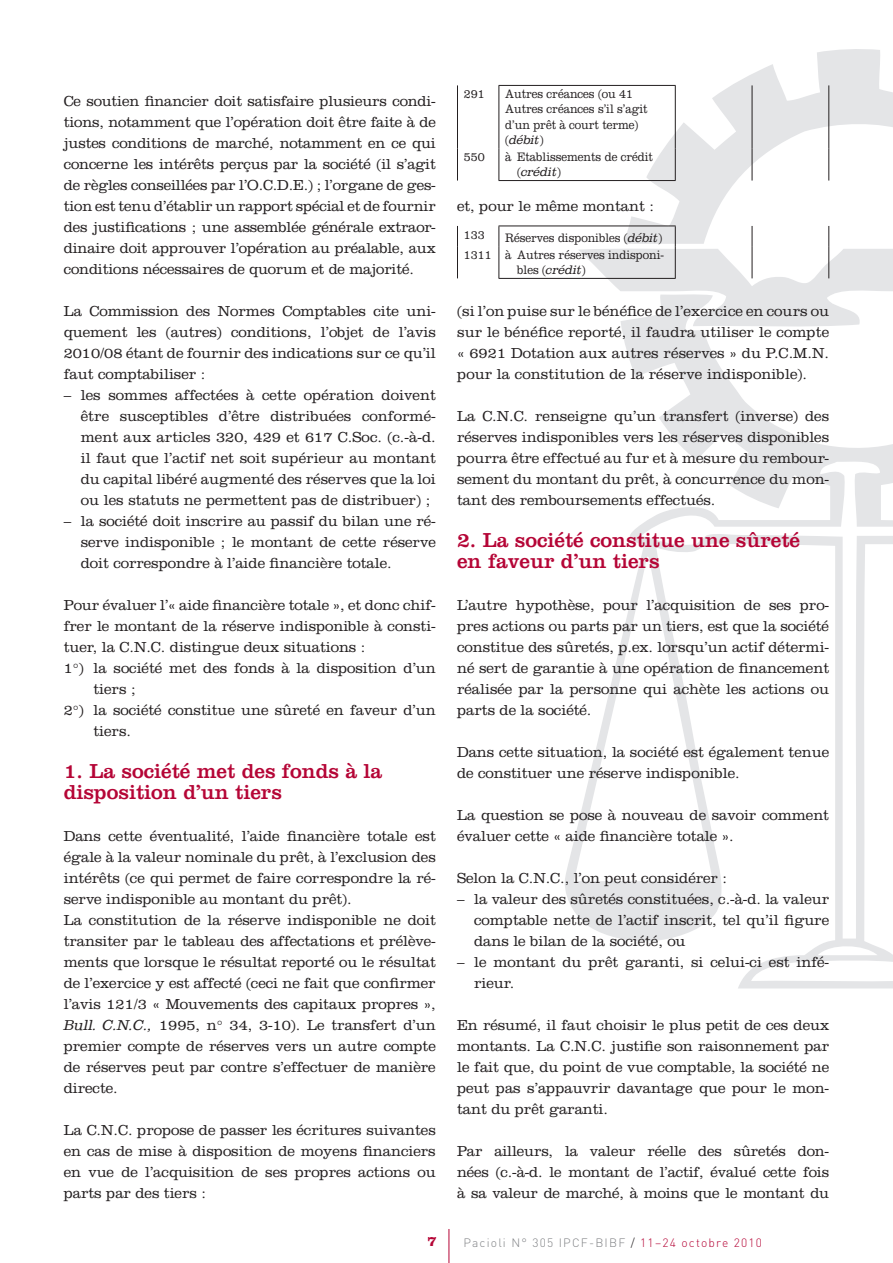
<style>
.page{position:relative;width:893px;height:1263px;background:#fff}
.page>*{position:absolute;margin:0;border:0;box-sizing:border-box;transform-origin:0 0}
.Titel_1{font:21px/21px "Clarendon LT Std";color:#b50536}
.Body_W{font:300 15px/21px "Clarendon LT Std";letter-spacing:-.005em;color:#231f20;text-align:justify}
.Body_Ind1{font:300 15px/21px "Clarendon LT Std";letter-spacing:-.005em;color:#231f20;text-align:justify}
.Body{font:300 15px/21px "Clarendon LT Std";letter-spacing:-.005em;color:#231f20;text-align:justify}
.t1{font:700 14.85px "Clarendon LT Std";color:#b50536}
.Journaalpost{font:300 12.75px/15.3px "Clarendon LT Std";letter-spacing:-.005em;color:#231f20;scale:.9 1}
.t2{font:300 12px "DIN";letter-spacing:.1em;color:#808285}
.s1{font-family:"Clarendon Std";font-style:italic}
.s2{color:#231f20}
.s3{color:#b50536}
</style>
<div class="page">
<svg style="left:565px;top:49px;width:328px;height:939px"></svg>
<hr style="left:449px;top:1229px;width:1px;height:34px;background:#b50536">
<hr style="left:752px;top:85px;width:1px;height:63px;background:#231f20">
<hr style="left:752px;top:148px;width:1px;height:33px;background:#231f20">
<hr style="left:457px;top:85px;width:1px;height:63px;background:#231f20">
<hr style="left:828px;top:85px;width:1px;height:63px;background:#231f20">
<hr style="left:457px;top:148px;width:1px;height:33px;background:#231f20">
<hr style="left:828px;top:148px;width:1px;height:33px;background:#231f20">
<hr style="left:498px;top:85px;width:178px;height:1px;background:#231f20">
<hr style="left:498px;top:86px;width:1px;height:62px;background:#231f20">
<hr style="left:675px;top:86px;width:1px;height:62px;background:#231f20">
<hr style="left:498px;top:148px;width:1px;height:32px;background:#231f20">
<hr style="left:675px;top:148px;width:1px;height:32px;background:#231f20">
<hr style="left:498px;top:180px;width:178px;height:1px;background:#231f20">
<svg style="left:457px;top:226px;width:1px;height:20px"></svg>
<hr style="left:457px;top:246px;width:1px;height:32px;background:#231f20">
<hr style="left:498px;top:226px;width:178px;height:1px;background:#231f20">
<svg style="left:498px;top:226px;width:1px;height:20px"></svg>
<svg style="left:578px;top:226px;width:315px;height:102px"></svg>
<hr style="left:498px;top:246px;width:1px;height:32px;background:#231f20">
<hr style="left:675px;top:246px;width:1px;height:32px;background:#231f20">
<hr style="left:498px;top:278px;width:178px;height:1px;background:#231f20">
<p class="Body_W" style="left:64px;top:91px;width:374px">Ce soutien financier doit satisfaire plusieurs condi&shy;tions, notamment que l’opération doit être faite à de justes conditions de marché, notamment en ce qui concerne les intérêts perçus par la société (il s’agit de règles conseillées par l’O.C.D.E.) ; l’organe de ges&shy;tion est tenu d’établir un rapport spécial et de fournir des justifications ; une assemblée générale extraor&shy;dinaire doit approuver l’opération au préalable, aux conditions nécessaires de quorum et de majorité.</p>
<p class="Body_W" style="left:64px;top:301px;width:374px">La Commission des Normes Comptables cite uni&shy;quement les (autres) conditions, l’objet de l’avis 2010/08 étant de fournir des indications sur ce qu’il faut comptabiliser :</p>
<p class="Body_Ind1" style="left:81px;top:385px;width:357px;text-indent:-17px">– les sommes affectées à cette opération doivent être susceptibles d’être distribuées conformé&shy;ment aux articles 320, 429 et 617 C.Soc. (c.-à-d. il faut que l’actif net soit supérieur au montant du capital libéré augmenté des réserves que la loi ou les statuts ne permettent pas de distribuer) ;</p>
<p class="Body_Ind1" style="left:81px;top:511px;width:357px;text-indent:-17px">– la société doit inscrire au passif du bilan une ré&shy;serve indisponible ; le montant de cette réserve doit correspondre à l’aide financière totale.</p>
<p class="Body_W" style="left:64px;top:595px;width:374px">Pour évaluer l’« aide financière totale », et donc chif&shy;frer le montant de la réserve indisponible à consti&shy;tuer, la C.N.C. distingue deux situations :</p>
<p class="Body_Ind1" style="left:94px;top:658px;width:344px;text-indent:-30px">1°) la société met des fonds à la disposition d’un tiers ;</p>
<p class="Body_Ind1" style="left:94px;top:700px;width:344px;text-indent:-30px">2°) la société constitue une sûreté en faveur d’un tiers.</p>
<p class="Titel_1" style="left:64px;top:761px;width:320px">1. La société met des fonds à la disposition d’un tiers</p>
<p class="Body_W" style="left:64px;top:826px;width:374px">Dans cette éventualité, l’aide financière totale est égale à la valeur nominale du prêt, à l’exclusion des intérêts (ce qui permet de faire correspondre la ré&shy;serve indisponible au montant du prêt).</p>
<p class="Body" style="left:64px;top:910px;width:374px">La constitution de la réserve indisponible ne doit transiter par le tableau des affectations et prélève&shy;ments que lorsque le résultat reporté ou le résultat de l’exercice y est affecté (ceci ne fait que confirmer l’avis 121/3 « Mouvements des capitaux propres », <span class="s1">Bull. C.N.C.,</span> 1995, n° 34, 3-10). Le transfert d’un premier compte de réserves vers un autre compte de réserves peut par contre s’effectuer de manière directe.</p>
<p class="Body_W" style="left:64px;top:1120px;width:374px">La C.N.C. propose de passer les écritures suivantes en cas de mise à disposition de moyens financiers en vue de l’acquisition de ses propres actions ou parts par des tiers :</p>
<p class="Journaalpost" style="left:464px;top:86px;width:25px">291</p>
<p class="Journaalpost" style="left:505px;top:86px;width:160px">Autres créances (ou 41<br>Autres créances s’il s’agit d’un prêt à court terme) (<span class="s1">débit</span>)</p>
<p class="Journaalpost" style="left:464px;top:149px;width:25px">550</p>
<p class="Journaalpost" style="left:517px;top:149px;width:152px;text-indent:-12px">à Etablissements de crédit (<span class="s1">crédit</span>)</p>
<p class="Body_W" style="left:457px;top:196px;width:198px">et, pour le même montant :</p>
<p class="Journaalpost" style="left:464px;top:227px;width:25px">133</p>
<p class="Journaalpost" style="left:505px;top:230px;width:176px">Réserves disponibles (<span class="s1">débit</span>)</p>
<p class="Journaalpost" style="left:464px;top:247px;width:32px">1311</p>
<p class="Journaalpost" style="left:517px;top:247px;width:165px;text-indent:-12px">à Autres réserves indisponi&shy;bles (<span class="s1">crédit</span>)</p>
<p class="Body_W" style="left:457px;top:301px;width:374px">(si l’on puise sur le bénéfice de l’exercice en cours ou sur le bénéfice reporté, il faudra utiliser le compte « 6921 Dotation aux autres réserves » du P.C.M.N. pour la constitution de la réserve indisponible).</p>
<p class="Body_W" style="left:457px;top:406px;width:374px">La C.N.C. renseigne qu’un transfert (inverse) des réserves indisponibles vers les réserves disponibles pourra être effectué au fur et à mesure du rembour&shy;sement du montant du prêt, à concurrence du mon&shy;tant des remboursements effectués.</p>
<p class="Titel_1" style="left:457px;top:530px;width:344px">2. La société constitue une sûreté en faveur d’un tiers</p>
<p class="Body_W" style="left:457px;top:595px;width:374px">L’autre hypothèse, pour l’acquisition de ses pro&shy;pres actions ou parts par un tiers, est que la société constitue des sûretés, p.ex. lorsqu’un actif détermi&shy;né sert de garantie à une opération de financement réalisée par la personne qui achète les actions ou parts de la société.</p>
<p class="Body_W" style="left:457px;top:742px;width:374px">Dans cette situation, la société est également tenue de constituer une réserve indisponible.</p>
<p class="Body_W" style="left:457px;top:805px;width:374px">La question se pose à nouveau de savoir comment évaluer cette « aide financière totale ».</p>
<p class="Body_W" style="left:457px;top:868px;width:271px">Selon la C.N.C., l’on peut considérer :</p>
<p class="Body_Ind1" style="left:474px;top:889px;width:357px;text-indent:-17px">– la valeur des sûretés constituées, c.-à-d. la valeur comptable nette de l’actif inscrit, tel qu’il figure dans le bilan de la société, ou</p>
<p class="Body_Ind1" style="left:474px;top:952px;width:357px;text-indent:-17px">– le montant du prêt garanti, si celui-ci est infé&shy;rieur.</p>
<p class="Body_W" style="left:457px;top:1015px;width:374px">En résumé, il faut choisir le plus petit de ces deux montants. La C.N.C. justifie son raisonnement par le fait que, du point de vue comptable, la société ne peut pas s’appauvrir davantage que pour le mon&shy;tant du prêt garanti.</p>
<p class="Body_W" style="left:457px;top:1141px;width:374px">Par ailleurs, la valeur réelle des sûretés don&shy;nées (c.-à-d. le montant de l’actif, évalué cette fois à sa valeur de marché, à moins que le montant du</p>
<p class="t1" style="left:427px;top:1232px;width:11px">7</p>
<p class="t2" style="left:463px;top:1234px;width:300px">Pacioli N° 305 IPCF-BIBF <span class="s2">/</span> <span class="s3">11–24 octobre 2010</span></p>
</div>
